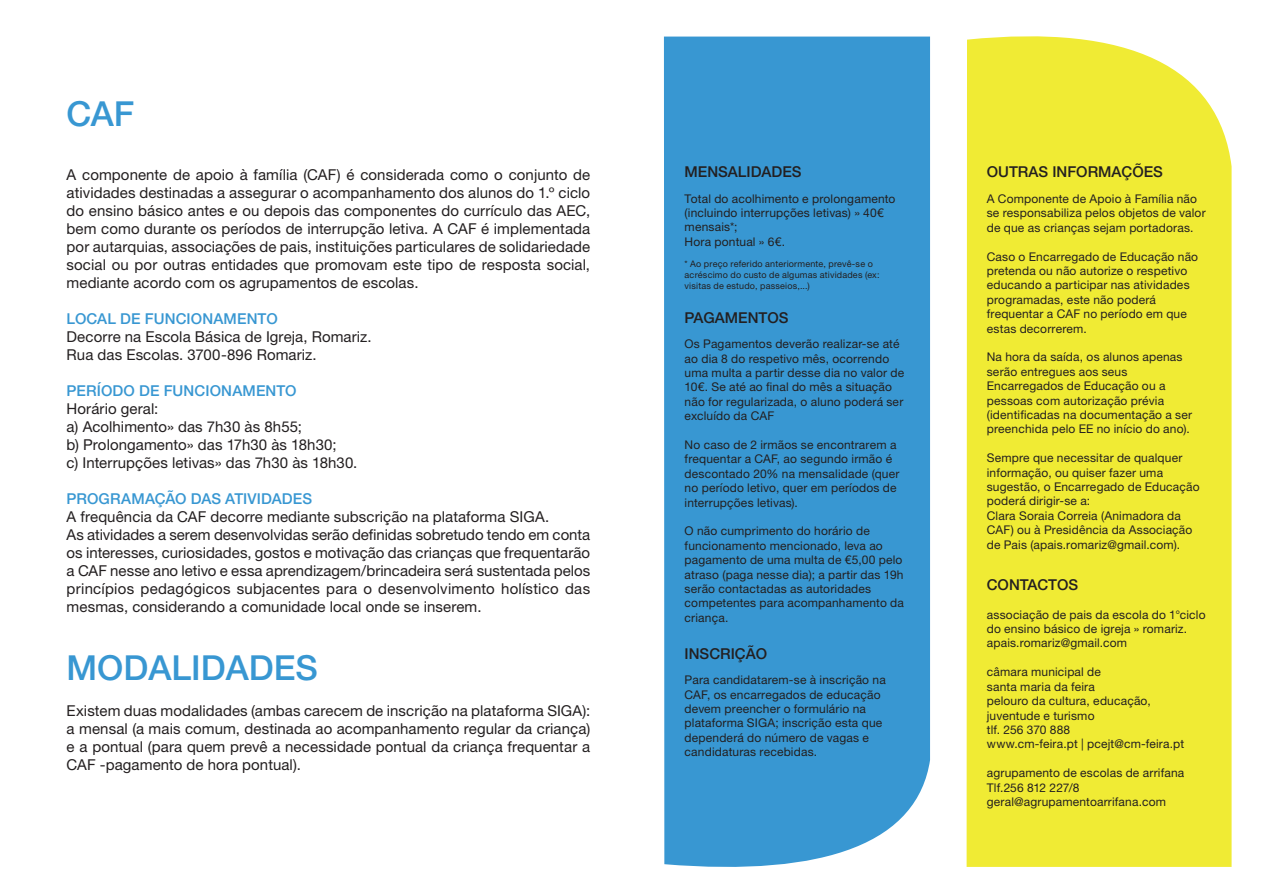
<style>
.page{position:relative;width:1263px;height:893px;background:#fff}
.page>*{position:absolute;margin:0;border:0;box-sizing:border-box;transform-origin:0 0}
.t1{font:500 34.5px "Helvetica Neue LT Pro";color:#3897d2}
.t2{font:15px/18px "Helvetica Neue LT Pro";letter-spacing:.005em;color:#231f20}
.t3{font:500 15px "Helvetica Neue LT Pro";letter-spacing:.005em;color:#3897d2}
.t4{font:500 15px "Helvetica Neue LT Pro";color:#231f20}
.t5{font:12px/14.4px "Helvetica Neue LT Pro";letter-spacing:.015em;color:#231f20}
.t6{font:9px/10.8px "Helvetica Neue LT Pro";letter-spacing:.02em;color:#231f20}
</style>
<div class="page">
<div style="left:664px;top:37px;width:266px;height:830px;background:#3897d2"></div>
<div style="left:966px;top:36px;width:265px;height:831px;background:#f0eb34"></div>
<h1 class="t1" style="left:67px;top:93px;width:69px">CAF</h1>
<p class="t2" style="left:67px;top:166px;width:525px;text-align:justify">A componente de apoio à família (CAF) é considerada como o conjunto de atividades destinadas a assegurar o acompanhamento dos alunos do 1.º ciclo do ensino básico antes e ou depois das componentes do currículo das AEC, bem como durante os períodos de interrupção letiva. A CAF é implementada por autarquias, associações de pais, instituições particulares de solidariedade social ou por outras entidades que promovam este tipo de resposta social, mediante acordo com os agrupamentos de escolas.</p>
<p class="t3" style="left:67px;top:310px;width:213px">LOCAL DE FUNCIONAMENTO</p>
<p class="t2" style="left:67px;top:328px;width:306px">Decorre na Escola Básica de Igreja, Romariz.<br>Rua das Escolas. 3700-896 Romariz.</p>
<p class="t3" style="left:67px;top:382px;width:231px">PERÍODO DE FUNCIONAMENTO</p>
<p class="t2" style="left:67px;top:400px;width:292px">Horário geral:<br>a) Acolhimento» das 7h30 às 8h55;<br>b) Prolongamento» das 17h30 às 18h30;<br>c) Interrupções letivas» das 7h30 às 18h30.</p>
<p class="t3" style="left:67px;top:490px;width:247px">PROGRAMAÇÃO DAS ATIVIDADES</p>
<p class="t2" style="left:67px;top:508px;width:525px">A frequência da CAF decorre mediante subscrição na plataforma SIGA.<br>As atividades a serem desenvolvidas serão definidas sobretudo tendo em conta os interesses, curiosidades, gostos e motivação das crianças que frequentarão a CAF nesse ano letivo e essa aprendizagem/brincadeira será sustentada pelos princípios pedagógicos subjacentes para o desenvolvimento holístico das mesmas, considerando a comunidade local onde se inserem.</p>
<h1 class="t1" style="left:67px;top:647px;width:253px">MODALIDADES</h1>
<p class="t2" style="left:67px;top:701px;width:525px;text-align:justify">Existem duas modalidades (ambas carecem de inscrição na plataforma SIGA): a mensal (a mais comum, destinada ao acompanhamento regular da criança) e a pontual (para quem prevê a necessidade pontual da criança frequentar a CAF -pagamento de hora pontual).</p>
<p class="t4" style="left:685px;top:163px;width:118px">MENSALIDADES</p>
<p class="t5" style="left:685px;top:191px;width:212px">Total do acolhimento e prolongamento (incluindo interrupções letivas) » 40€ mensais*;<br>Hora pontual » 6€.</p>
<p class="t6" style="left:685px;top:259px;width:196px">* Ao preço referido anteriormente, prevê-se o acréscimo do custo de algumas atividades (ex: visitas de estudo, passeios,...)</p>
<p class="t4" style="left:685px;top:308px;width:105px">PAGAMENTOS</p>
<p class="t5" style="left:685px;top:337px;width:221px">Os Pagamentos deverão realizar-se até ao dia 8 do respetivo mês, ocorrendo uma multa a partir desse dia no valor de 10€. Se até ao final do mês a situação não for regularizada, o aluno poderá ser excluído da CAF</p>
<p class="t5" style="left:685px;top:437px;width:216px">No caso de 2 irmãos se encontrarem a frequentar a CAF, ao segundo irmão é descontado 20% na mensalidade (quer no período letivo, quer em períodos de interrupções letivas).</p>
<p class="t5" style="left:685px;top:524px;width:221px">O não cumprimento do horário de funcionamento mencionado, leva ao pagamento de uma multa de €5,00 pelo atraso (paga nesse dia); a partir das 19h serão contactadas as autoridades competentes para acompanhamento da criança.</p>
<p class="t4" style="left:685px;top:644px;width:84px">INSCRIÇÃO</p>
<p class="t5" style="left:685px;top:673px;width:203px">Para candidatarem-se à inscrição na<br>CAF, os encarregados de educação devem preencher o formulário na plataforma SIGA; inscrição esta que dependerá do número de vagas e candidaturas recebidas.</p>
<p class="t4" style="left:987px;top:163px;width:178px">OUTRAS INFORMAÇÕES</p>
<p class="t5" style="left:987px;top:191px;width:220px">A Componente de Apoio à Família não se responsabiliza pelos objetos de valor de que as crianças sejam portadoras.</p>
<p class="t5" style="left:987px;top:249px;width:213px">Caso o Encarregado de Educação não pretenda ou não autorize o respetivo educando a participar nas atividades programadas, este não poderá frequentar a CAF no período em que estas decorrerem.</p>
<p class="t5" style="left:987px;top:350px;width:207px">Na hora da saída, os alunos apenas serão entregues aos seus<br>Encarregados de Educação ou a pessoas com autorização prévia (identificadas na documentação a ser preenchida pelo EE no início do ano).</p>
<p class="t5" style="left:987px;top:451px;width:214px">Sempre que necessitar de qualquer informação, ou quiser fazer uma sugestão, o Encarregado de Educação poderá dirigir-se a:<br>Clara Soraia Correia (Animadora da CAF) ou à Presidência da Associação de Pais (apais.romariz@gmail.com).</p>
<p class="t4" style="left:987px;top:576px;width:93px">CONTACTOS</p>
<p class="t5" style="left:987px;top:607px;width:220px">associação de pais da escola do 1°ciclo do ensino básico de igreja » romariz. apais.romariz@gmail.com</p>
<p class="t5" style="left:987px;top:665px;width:199px">câmara municipal de<br>santa maria da feira<br>pelouro da cultura, educação, juventude e turismo<br>tlf. 256 370 888<br>www.cm-feira.pt | pcejt@cm-feira.pt</p>
<p class="t5" style="left:987px;top:765px;width:199px">agrupamento de escolas de arrifana<br>Tlf.256 812 227/8 geral@agrupamentoarrifana.com</p>
</div>
